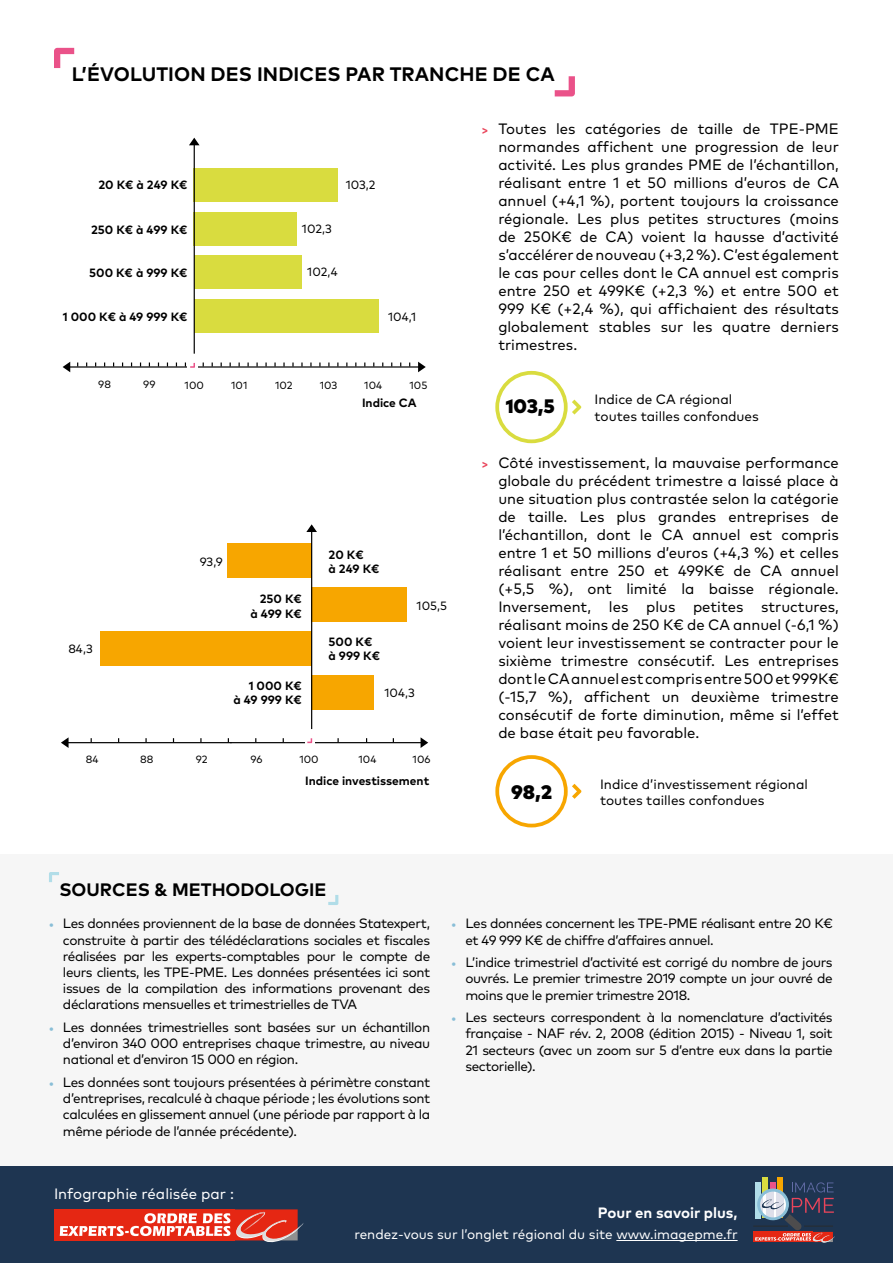
<style>
.page{position:relative;width:893px;height:1263px;background:#fff}
.page>*{position:absolute;margin:0;border:0;box-sizing:border-box;transform-origin:0 0}
.t1{font:700 19.5px "Mark Pro";letter-spacing:.005em;color:#000}
.t2{font:900 19.5px "Mark Pro";color:#000}
.t3{font:700 18px "Mark Pro";color:#000}
.t4{font:15px/18px "Mark Pro";color:#000;text-align:justify}
.t5{font:15px "Mark Pro";color:#fff}
.t6{font:700 15px "Mark Pro";color:#fff}
.t7{font:13.5px/16.2px "Mark Pro";letter-spacing:-.03em;color:#000;text-align:justify}
.t8{font:13.5px "Mark Pro";color:#000}
.t9{font:13.5px "Mark Pro";color:#fff}
.t10{font:700 12px/14.4px "Mark Pro";color:#000;text-align:right}
.t11{font:12px "Mark Pro";color:#000}
.t12{font:10.5px "Mark Pro";color:#000}
.s1{font-weight:700;font-size:12px;color:#e9455b}
.s2{font-family:"Tenso";font-weight:500;font-size:9.75px;color:#89bed7}
</style>
<div class="page">
<div style="left:0;top:855px;width:893px;height:378px;background:#f6f6f6"></div>
<div style="left:0;top:1166px;width:893px;height:97px;background:#1e3551"></div>
<hr style="left:616px;top:1240px;width:122px;height:1px;background:#fff">
<div style="left:762px;top:1177px;width:6px;height:41px;background:#d9dc3f"></div>
<div style="left:778px;top:1177px;width:5px;height:41px;background:#f7a600"></div>
<hr style="left:753px;top:1226px;width:35px;height:1px;background:#292c2e">
<div style="left:753px;top:1232px;width:59px;height:10px;background:#e52713"></div>
<svg style="left:755px;top:1182px;width:80px;height:61px"></svg>
<div style="left:54px;top:1209px;width:181px;height:31px;background:#e52713"></div>
<svg style="left:60px;top:1209px;width:244px;height:34px"></svg>
<svg style="left:555px;top:76px;width:20px;height:20px"></svg>
<svg style="left:54px;top:48px;width:20px;height:20px"></svg>
<svg style="left:328px;top:895px;width:10px;height:10px"></svg>
<svg style="left:49px;top:872px;width:10px;height:10px"></svg>
<svg style="left:572px;top:400px;width:9px;height:15px"></svg>
<div style="left:495px;top:371px;width:73px;height:72px;border:4px solid #d9dc3f;border-radius:50%"></div>
<svg style="left:572px;top:784px;width:10px;height:15px"></svg>
<div style="left:495px;top:755px;width:73px;height:72px;border:4px solid #f7a600;border-radius:50%"></div>
<hr style="left:69px;top:366px;width:354px;height:2px;background:#000">
<svg style="left:418px;top:362px;width:8px;height:10px"></svg>
<svg style="left:63px;top:362px;width:7px;height:10px"></svg>
<div style="left:194px;top:168px;width:144px;height:33px;background:#d9dc3f"></div>
<div style="left:194px;top:212px;width:103px;height:33px;background:#d9dc3f"></div>
<div style="left:194px;top:256px;width:107px;height:33px;background:#d9dc3f"></div>
<div style="left:194px;top:300px;width:184px;height:33px;background:#d9dc3f"></div>
<div style="left:187px;top:359px;width:11px;height:11px;background:#fff"></div>
<svg style="left:185px;top:362px;width:10px;height:6px"></svg>
<hr style="left:194px;top:141px;width:1px;height:213px;background:#000">
<svg style="left:189px;top:138px;width:11px;height:7px"></svg>
<div style="left:312px;top:587px;width:95px;height:35px;background:#f7a600"></div>
<div style="left:227px;top:543px;width:85px;height:35px;background:#f7a600"></div>
<div style="left:100px;top:631px;width:212px;height:35px;background:#f7a600"></div>
<div style="left:312px;top:675px;width:62px;height:35px;background:#f7a600"></div>
<hr style="left:311px;top:527px;width:1px;height:202px;background:#000">
<svg style="left:306px;top:524px;width:11px;height:8px"></svg>
<hr style="left:65px;top:742px;width:166px;height:1px;background:#000">
<svg style="left:61px;top:737px;width:8px;height:11px"></svg>
<hr style="left:230px;top:742px;width:195px;height:1px;background:#000">
<svg style="left:421px;top:737px;width:7px;height:11px"></svg>
<svg style="left:305px;top:738px;width:9px;height:6px"></svg>
<svg style="left:307px;top:738px;width:5px;height:5px"></svg>
<p class="t1" style="left:72px;top:59px;width:484px">L’ÉVOLUTION DES INDICES PAR TRANCHE DE CA</p>
<p class="t10" style="left:98px;top:177px;width:91px">20 K€ à 249 K€</p>
<p class="t10" style="left:91px;top:221px;width:98px">250 K€ à 499 K€</p>
<p class="t10" style="left:89px;top:265px;width:100px">500 K€ à 999 K€</p>
<p class="t11" style="left:346px;top:176px;width:31px">103,2</p>
<p class="t11" style="left:302px;top:220px;width:31px">102,3</p>
<p class="t11" style="left:307px;top:263px;width:32px">102,4</p>
<p class="t10" style="left:63px;top:308px;width:126px">1 000 K€ à 49 999 K€</p>
<p class="t11" style="left:388px;top:308px;width:30px">104,1</p>
<p class="t12" style="left:98px;top:376px;width:14px">98</p>
<p class="t12" style="left:143px;top:376px;width:14px">99</p>
<p class="t12" style="left:185px;top:377px;width:21px">100</p>
<p class="t12" style="left:231px;top:377px;width:18px">101</p>
<p class="t12" style="left:275px;top:377px;width:19px">102</p>
<p class="t12" style="left:320px;top:377px;width:19px">103</p>
<p class="t12" style="left:364px;top:377px;width:19px">104</p>
<p class="t12" style="left:410px;top:377px;width:19px">105</p>
<p class="t11" style="left:68px;top:640px;width:26px">84,3</p>
<p class="t10" style="left:362px;top:395px;width:56px">Indice CA</p>
<p class="t11" style="left:200px;top:553px;width:25px">93,9</p>
<p class="t10" style="left:260px;top:591px;width:44px">250 K€</p>
<p class="t10" style="left:251px;top:605px;width:53px">à 499 K€</p>
<p class="t10" style="left:233px;top:677px;width:70px">1 000 K€<br>à 49 999 K€</p>
<p class="t10" style="left:329px;top:546px;width:37px">20 K€</p>
<p class="t10" style="left:329px;top:561px;width:53px">à 249 K€</p>
<p class="t10" style="left:329px;top:633px;width:45px">500 K€</p>
<p class="t10" style="left:329px;top:648px;width:53px">à 999 K€</p>
<p class="t11" style="left:417px;top:596px;width:32px">105,5</p>
<p class="t11" style="left:384px;top:684px;width:32px">104,3</p>
<p class="t12" style="left:86px;top:752px;width:14px">84</p>
<p class="t12" style="left:140px;top:752px;width:15px">88</p>
<p class="t12" style="left:196px;top:752px;width:13px">92</p>
<p class="t12" style="left:250px;top:752px;width:14px">96</p>
<p class="t12" style="left:299px;top:752px;width:21px">100</p>
<p class="t12" style="left:359px;top:752px;width:19px">104</p>
<p class="t12" style="left:413px;top:752px;width:19px">106</p>
<p class="t10" style="left:305px;top:772px;width:126px">Indice investissement</p>
<p class="t3" style="left:60px;top:875px;width:268px">SOURCES &amp; METHODOLOGIE</p>
<p class="t4" style="left:498px;top:119px;width:342px;text-indent:-17px"><span class="s1">&gt;</span> Toutes les catégories de taille de TPE-PME normandes affichent une progression de leur activité. Les plus grandes PME de l’échantillon, réalisant entre 1 et 50 millions d’euros de CA annuel (+4,1 %), portent toujours la croissance régionale. Les plus petites structures (moins de 250K€ de CA) voient la hausse d’activité s’accélérer de nouveau (+3,2 %). C’est également le cas pour celles dont le CA annuel est compris entre 250 et 499K€ (+2,3 %) et entre 500 et 999 K€ (+2,4 %), qui affichaient des résultats globalement stables sur les quatre derniers trimestres.</p>
<p class="t2" style="left:506px;top:391px;width:51px">103,5</p>
<p class="t8" style="left:594px;top:389px;width:139px">Indice de CA régional</p>
<p class="t8" style="left:594px;top:406px;width:166px">toutes tailles confondues</p>
<p class="t4" style="left:498px;top:453px;width:342px;text-indent:-17px"><span class="s1">&gt;</span> Côté investissement, la mauvaise performance globale du précédent trimestre a laissé place à une situation plus contrastée selon la catégorie de taille. Les plus grandes entreprises de l’échantillon, dont le CA annuel est compris entre 1 et 50 millions d’euros (+4,3 %) et celles réalisant entre 250 et 499K€ de CA annuel (+5,5 %), ont limité la baisse régionale.<br>Inversement, les plus petites structures, réalisant moins de 250 K€ de CA annuel (-6,1 %) voient leur investissement se contracter pour le sixième trimestre consécutif. Les entreprises dont le CA annuel est compris entre 500 et 999K€ (-15,7 %), affichent un deuxième trimestre consécutif de forte diminution, même si l’effet de base était peu favorable.</p>
<p class="t8" style="left:600px;top:774px;width:209px">Indice d’investissement régional</p>
<p class="t2" style="left:511px;top:777px;width:43px">98,2</p>
<p class="t8" style="left:600px;top:790px;width:166px">toutes tailles confondues</p>
<p class="t7" style="left:63px;top:914px;width:369px;text-indent:-14px"><span class="s2">•</span> Les données proviennent de la base de données Statexpert, construite à partir des télédéclarations sociales et fiscales réalisées par les experts-comptables pour le compte de leurs clients, les TPE-PME. Les données présentées ici sont issues de la compilation des informations provenant des déclarations mensuelles et trimestrielles de TVA</p>
<p class="t7" style="left:63px;top:1018px;width:369px;text-indent:-14px"><span class="s2">•</span> Les données trimestrielles sont basées sur un échantillon d’environ 340 000 entreprises chaque trimestre, au niveau national et d’environ 15 000 en région.</p>
<p class="t7" style="left:63px;top:1073px;width:369px;text-indent:-14px"><span class="s2">•</span> Les données sont toujours présentées à périmètre constant d’entreprises, recalculé à chaque période ; les évolutions sont calculées en glissement annuel (une période par rapport à la même période de l’année précédente).</p>
<p class="t5" style="left:54px;top:1182px;width:182px">Infographie réalisée par :</p>
<p class="t7" style="left:465px;top:914px;width:369px;text-indent:-14px"><span class="s2">•</span> Les données concernent les TPE-PME réalisant entre 20 K€ et 49 999 K€ de chiffre d’affaires annuel.</p>
<p class="t7" style="left:465px;top:953px;width:369px;text-indent:-14px"><span class="s2">•</span> L’indice trimestriel d’activité est corrigé du nombre de jours ouvrés. Le premier trimestre 2019 compte un jour ouvré de moins que le premier trimestre 2018.</p>
<p class="t7" style="left:465px;top:1008px;width:369px;text-indent:-14px"><span class="s2">•</span> Les secteurs correspondent à la nomenclature d’activités française - NAF rév. 2, 2008 (édition 2015) - Niveau 1, soit 21 secteurs (avec un zoom sur 5 d’entre eux dans la partie sectorielle).</p>
<p class="t6" style="left:598px;top:1201px;width:141px">Pour en savoir plus,</p>
<p class="t9" style="left:354px;top:1224px;width:385px">rendez-vous sur l’onglet régional du site www.imagepme.fr</p>
</div>
